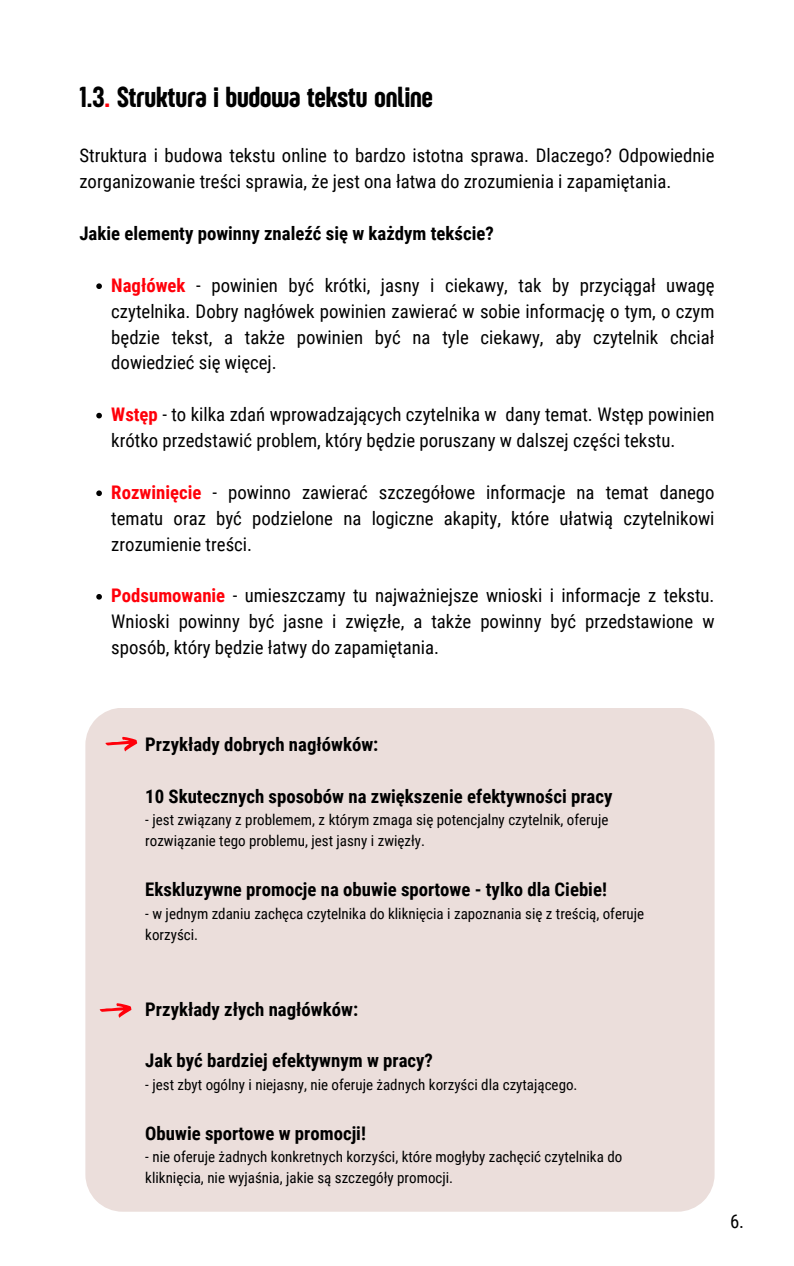
<style>
.page{position:relative;width:794px;height:1266px;background:#fff}
.page>*{position:absolute;margin:0;border:0;box-sizing:border-box;transform-origin:0 0}
.t1{font:30px "Sugo Pro Display";color:#000}
.t2{font:18.75px/25.9px "Roboto Condensed";color:#000;text-align:justify}
.t3{font:700 18.75px "Roboto Condensed";color:#000}
.t4{font:15px/20.9px "Roboto Condensed";color:#000}
.s1{color:#ff000a}
.s2{font-weight:700;color:#ff000a}
</style>
<div class="page">
<svg style="left:96px;top:283px;width:6px;height:6px"></svg>
<svg style="left:96px;top:413px;width:6px;height:5px"></svg>
<svg style="left:96px;top:490px;width:6px;height:6px"></svg>
<svg style="left:96px;top:594px;width:6px;height:5px"></svg>
<div style="left:85px;top:708px;width:629px;height:503px;background:#ebdedb"></div>
<svg style="left:105px;top:737px;width:32px;height:14px"></svg>
<svg style="left:99px;top:1003px;width:32px;height:14px"></svg>
<p class="t1" style="left:79px;top:79px;width:355px">1.3<span class="s1">.</span> Struktura i budowa tekstu online</p>
<p class="t2" style="left:79px;top:143px;width:636px">Struktura i budowa tekstu online to bardzo istotna sprawa. Dlaczego? Odpowiednie zorganizowanie treści sprawia, że jest ona łatwa do zrozumienia i zapamiętania.</p>
<p class="t3" style="left:79px;top:223px;width:416px">Jakie elementy powinny znaleźć się w każdym tekście?</p>
<p class="t2" style="left:111px;top:272px;width:604px"><span class="s2">Nagłówek</span> - powinien być krótki, jasny i ciekawy, tak by przyciągał uwagę czytelnika. Dobry nagłówek powinien zawierać w sobie informację o tym, o czym będzie tekst, a także powinien być na tyle ciekawy, aby czytelnik chciał dowiedzieć się więcej.</p>
<p class="t2" style="left:111px;top:402px;width:604px"><span class="s2">Wstęp</span> - to kilka zdań wprowadzających czytelnika w dany temat. Wstęp powinien krótko przedstawić problem, który będzie poruszany w dalszej części tekstu.</p>
<p class="t2" style="left:111px;top:479px;width:604px"><span class="s2">Rozwinięcie</span> - powinno zawierać szczegółowe informacje na temat danego tematu oraz być podzielone na logiczne akapity, które ułatwią czytelnikowi zrozumienie treści.</p>
<p class="t2" style="left:111px;top:583px;width:604px"><span class="s2">Podsumowanie</span> - umieszczamy tu najważniejsze wnioski i informacje z tekstu.<br>Wnioski powinny być jasne i zwięzłe, a także powinny być przedstawione w sposób, który będzie łatwy do zapamiętania.</p>
<p class="t3" style="left:145px;top:734px;width:234px">Przykłady dobrych nagłówków:</p>
<p class="t3" style="left:145px;top:785px;width:468px">10 Skutecznych sposobów na zwiększenie efektywności pracy</p>
<p class="t4" style="left:145px;top:810px;width:464px">- jest związany z problemem, z którym zmaga się potencjalny czytelnik, oferuje rozwiązanie tego problemu, jest jasny i zwięzły.</p>
<p class="t3" style="left:145px;top:879px;width:463px">Ekskluzywne promocje na obuwie sportowe - tylko dla Ciebie!</p>
<p class="t4" style="left:145px;top:903px;width:500px">- w jednym zdaniu zachęca czytelnika do kliknięcia i zapoznania się z treścią, oferuje korzyści.</p>
<p class="t3" style="left:145px;top:998px;width:214px">Przykłady złych nagłówków:</p>
<p class="t3" style="left:145px;top:1050px;width:289px">Jak być bardziej efektywnym w pracy?</p>
<p class="t4" style="left:145px;top:1074px;width:433px">- jest zbyt ogólny i niejasny, nie oferuje żadnych korzyści dla czytającego.</p>
<p class="t3" style="left:145px;top:1122px;width:222px">Obuwie sportowe w promocji!</p>
<p class="t4" style="left:145px;top:1147px;width:478px">- nie oferuje żadnych konkretnych korzyści, które mogłyby zachęcić czytelnika do kliknięcia, nie wyjaśnia, jakie są szczegóły promocji.</p>
<p class="t2" style="left:729px;top:1208px;width:16px">6.</p>
</div>
